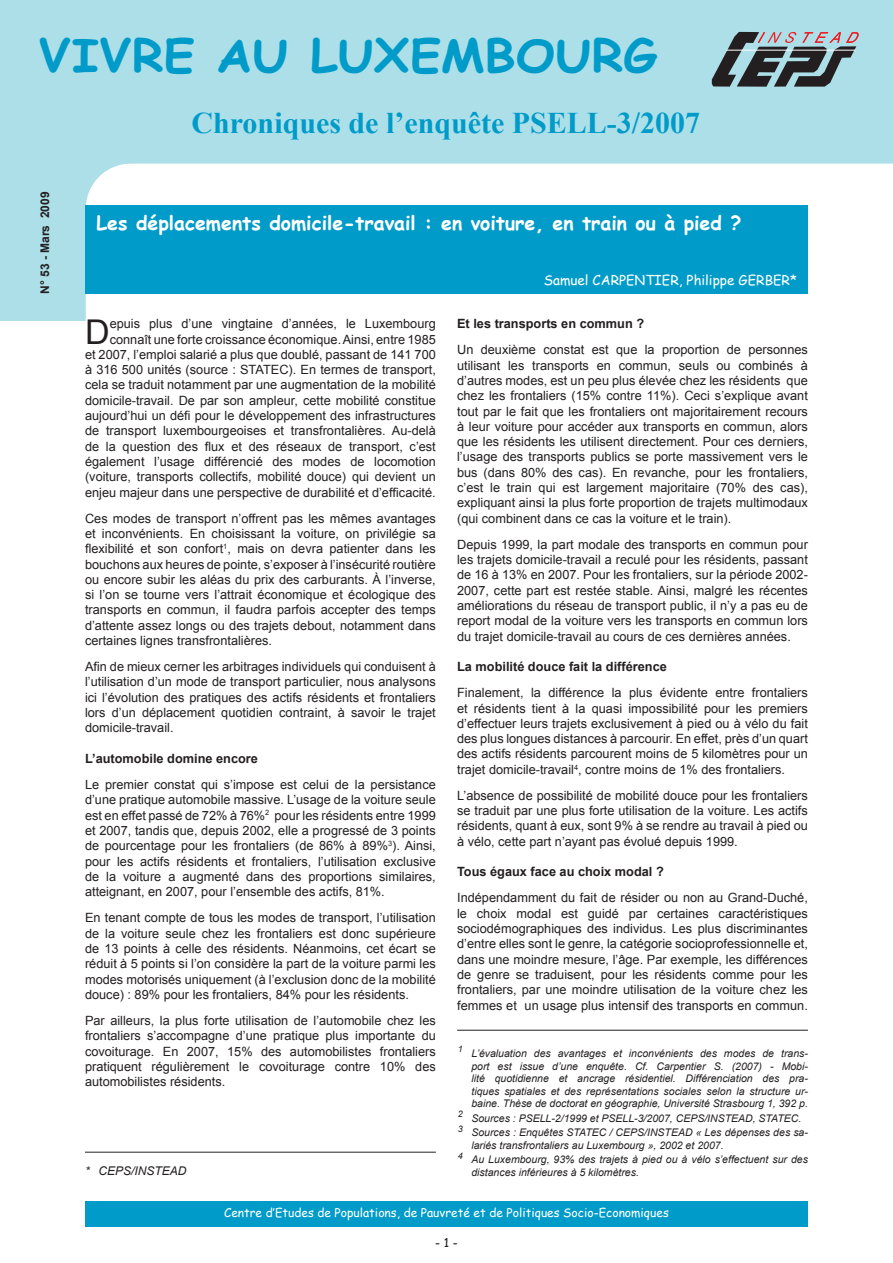
<style>
.page{position:relative;width:893px;height:1263px;background:#fff}
.page>*{position:absolute;margin:0;border:0;box-sizing:border-box;transform-origin:0 0}
.t1{font:700 45px "Comic Sans MS";color:#009bc8;scale:1.1 1}
.t2{font:34.05px "Arial";color:#231f20}
.t3{font:700 30px "Times New Roman";color:#009bc8}
.t4{font:700 19.5px "Comic Sans MS";color:#fff}
.t5{font:13.5px "Comic Sans MS";color:#fff}
.t6{font:12.75px/15.3px "Arial";color:#231f20;text-align:justify}
.t7{font:700 12.75px "Arial";color:#231f20}
.t8{font:12px "Comic Sans MS";color:#fff}
.t9{font:italic 12px "Arial";color:#231f20}
.t10{font:700 12px "Arial";color:#231f20}
.t11{font:12px "Comic Sans MS";color:#231f20}
.t12{font:italic 10.5px/12.6px "Arial";color:#231f20}
</style>
<div class="page">
<div style="left:0;top:0;width:893px;height:320px;background:#addfe9"></div>
<div style="left:86px;top:164px;width:807px;height:156px;background:#fff"></div>
<div style="left:86px;top:205px;width:722px;height:89px;background:#009bc8"></div>
<div style="left:85px;top:1201px;width:723px;height:25px;background:#009bc8"></div>
<svg style="left:712px;top:32px;width:147px;height:55px"></svg>
<hr style="left:727px;top:50px;width:128px;height:1px;background:#fff">
<hr style="left:85px;top:1152px;width:351px;height:1px;background:#231f20">
<hr style="left:457px;top:1030px;width:351px;height:1px;background:#231f20">
<p class="t1" style="left:38px;top:23px;width:564px">VIVRE AU LUXEMBOURG</p>
<p class="t3" style="left:192px;top:102px;width:510px">Chroniques de l’enquête PSELL-3/2007</p>
<p class="t10" style="left:37px;top:294px;width:104px;rotate:-90deg">N° 53 - Mars 2009</p>
<p class="t4" style="left:96px;top:208px;width:646px">Les déplacements domicile-travail : en voiture, en train ou à pied ?</p>
<p class="t5" style="left:544px;top:270px;width:255px">Samuel CARPENTIER, Philippe GERBER*</p>
<p class="t6" style="left:85px;top:316px;width:352px;text-align:right">epuis plus d’une vingtaine d’années, le Luxembourg connaît une forte croissance économique. Ainsi, entre 1985<br>et 2007, l’emploi salarié a plus que doublé, passant de 141 700 à 316 500 unités (source : STATEC). En termes de transport, cela se traduit notamment par une augmentation de la mobilité domicile-travail. De par son ampleur, cette mobilité constitue aujourd’hui un défi pour le développement des infrastructures de transport luxembourgeoises et transfrontalières. Au-delà de la question des flux et des réseaux de transport, c’est également l’usage différencié des modes de locomotion (voiture, transports collectifs, mobilité douce) qui devient un enjeu majeur dans une perspective de durabilité et d’efficacité.</p>
<p class="t6" style="left:85px;top:511px;width:352px">Ces modes de transport n’offrent pas les mêmes avantages et inconvénients. En choisissant la voiture, on privilégie sa flexibilité et son confort<sup>1</sup>, mais on devra patienter dans les bouchons aux heures de pointe, s’exposer à l’insécurité routière ou encore subir les aléas du prix des carburants. À l’inverse, si l’on se tourne vers l’attrait économique et écologique des transports en commun, il faudra parfois accepter des temps d’attente assez longs ou des trajets debout, notamment dans certaines lignes transfrontalières.</p>
<p class="t6" style="left:85px;top:659px;width:352px">Afin de mieux cerner les arbitrages individuels qui conduisent à l’utilisation d’un mode de transport particulier, nous analysons ici l’évolution des pratiques des actifs résidents et frontaliers lors d’un déplacement quotidien contraint, à savoir le trajet domicile-travail.</p>
<p class="t7" style="left:85px;top:750px;width:174px">L’automobile domine encore</p>
<p class="t6" style="left:85px;top:777px;width:352px">Le premier constat qui s’impose est celui de la persistance d’une pratique automobile massive. L’usage de la voiture seule est en effet passé de 72% à 76%<sup>2</sup> pour les résidents entre 1999 et 2007, tandis que, depuis 2002, elle a progressé de 3 points de pourcentage pour les frontaliers (de 86% à 89%<sup>3</sup>). Ainsi, pour les actifs résidents et frontaliers, l’utilisation exclusive de la voiture a augmenté dans des proportions similaires, atteignant, en 2007, pour l’ensemble des actifs, 81%.</p>
<p class="t6" style="left:85px;top:910px;width:352px">En tenant compte de tous les modes de transport, l’utilisation de la voiture seule chez les frontaliers est donc supérieure de 13 points à celle des résidents. Néanmoins, cet écart se réduit à 5 points si l’on considère la part de la voiture parmi les modes motorisés uniquement (à l’exclusion donc de la mobilité douce) : 89% pour les frontaliers, 84% pour les résidents.</p>
<p class="t6" style="left:85px;top:1013px;width:352px">Par ailleurs, la plus forte utilisation de l’automobile chez les frontaliers s’accompagne d’une pratique plus importante du covoiturage. En 2007, 15% des automobilistes frontaliers pratiquent régulièrement le covoiturage contre 10% des automobilistes résidents.</p>
<p class="t2" style="left:85px;top:309px;width:26px">D</p>
<p class="t9" style="left:85px;top:1163px;width:103px">* CEPS/INSTEAD</p>
<p class="t7" style="left:457px;top:315px;width:189px">Et les transports en commun ?</p>
<p class="t6" style="left:457px;top:342px;width:352px">Un deuxième constat est que la proportion de personnes utilisant les transports en commun, seuls ou combinés à d’autres modes, est un peu plus élevée chez les résidents que chez les frontaliers (15% contre 11%). Ceci s’explique avant tout par le fait que les frontaliers ont majoritairement recours à leur voiture pour accéder aux transports en commun, alors que les résidents les utilisent directement. Pour ces derniers, l’usage des transports publics se porte massivement vers le bus (dans 80% des cas). En revanche, pour les frontaliers, c’est le train qui est largement majoritaire (70% des cas), expliquant ainsi la plus forte proportion de trajets multimodaux (qui combinent dans ce cas la voiture et le train).</p>
<p class="t6" style="left:457px;top:537px;width:352px">Depuis 1999, la part modale des transports en commun pour les trajets domicile-travail a reculé pour les résidents, passant de 16 à 13% en 2007. Pour les frontaliers, sur la période 2002- 2007, cette part est restée stable. Ainsi, malgré les récentes améliorations du réseau de transport public, il n’y a pas eu de report modal de la voiture vers les transports en commun lors du trajet domicile-travail au cours de ces dernières années.</p>
<p class="t7" style="left:457px;top:658px;width:211px">La mobilité douce fait la différence</p>
<p class="t6" style="left:457px;top:685px;width:352px">Finalement, la différence la plus évidente entre frontaliers et résidents tient à la quasi impossibilité pour les premiers d’effectuer leurs trajets exclusivement à pied ou à vélo du fait des plus longues distances à parcourir. En effet, près d’un quart des actifs résidents parcourent moins de 5 kilomètres pour un trajet domicile-travail<sup>4</sup>, contre moins de 1% des frontaliers.</p>
<p class="t6" style="left:457px;top:788px;width:352px">L’absence de possibilité de mobilité douce pour les frontaliers se traduit par une plus forte utilisation de la voiture. Les actifs résidents, quant à eux, sont 9% à se rendre au travail à pied ou à vélo, cette part n’ayant pas évolué depuis 1999.</p>
<p class="t7" style="left:457px;top:863px;width:208px">Tous égaux face au choix modal ?</p>
<p class="t6" style="left:457px;top:890px;width:352px">Indépendamment du fait de résider ou non au Grand-Duché, le choix modal est guidé par certaines caractéristiques sociodémographiques des individus. Les plus discriminantes d’entre elles sont le genre, la catégorie socioprofessionnelle et, dans une moindre mesure, l’âge. Par exemple, les différences de genre se traduisent, pour les résidents comme pour les frontaliers, par une moindre utilisation de la voiture chez les femmes et un usage plus intensif des transports en commun.</p>
<p class="t12" style="left:471px;top:1047px;width:338px;text-align:justify;text-indent:-14px"><sup>1</sup> L’évaluation des avantages et inconvénients des modes de trans&shy;port est issue d’une enquête. Cf. Carpentier S. (2007) - Mobi&shy;lité quotidienne et ancrage résidentiel. Différenciation des pra&shy;tiques spatiales et des représentations sociales selon la structure ur&shy;baine. Thèse de doctorat en géographie, Université Strasbourg 1, 392 p.</p>
<p class="t12" style="left:458px;top:1112px;width:345px"><sup>2</sup> Sources : PSELL-2/1999 et PSELL-3/2007, CEPS/INSTEAD, STATEC.</p>
<p class="t12" style="left:471px;top:1126px;width:338px;text-indent:-14px"><sup>3</sup> Sources : Enquêtes STATEC / CEPS/INSTEAD « Les dépenses des sa&shy;lariés transfrontaliers au Luxembourg », 2002 et 2007.</p>
<p class="t12" style="left:471px;top:1153px;width:338px;text-indent:-14px"><sup>4</sup> Au Luxembourg, 93% des trajets à pied ou à vélo s’effectuent sur des distances inférieures à 5 kilomètres.</p>
<p class="t8" style="left:224px;top:1204px;width:446px">Centre d’Etudes de Populations, de Pauvreté et de Politiques Socio-Economiques</p>
<p class="t11" style="left:435px;top:1234px;width:24px">- 1 -</p>
</div>
